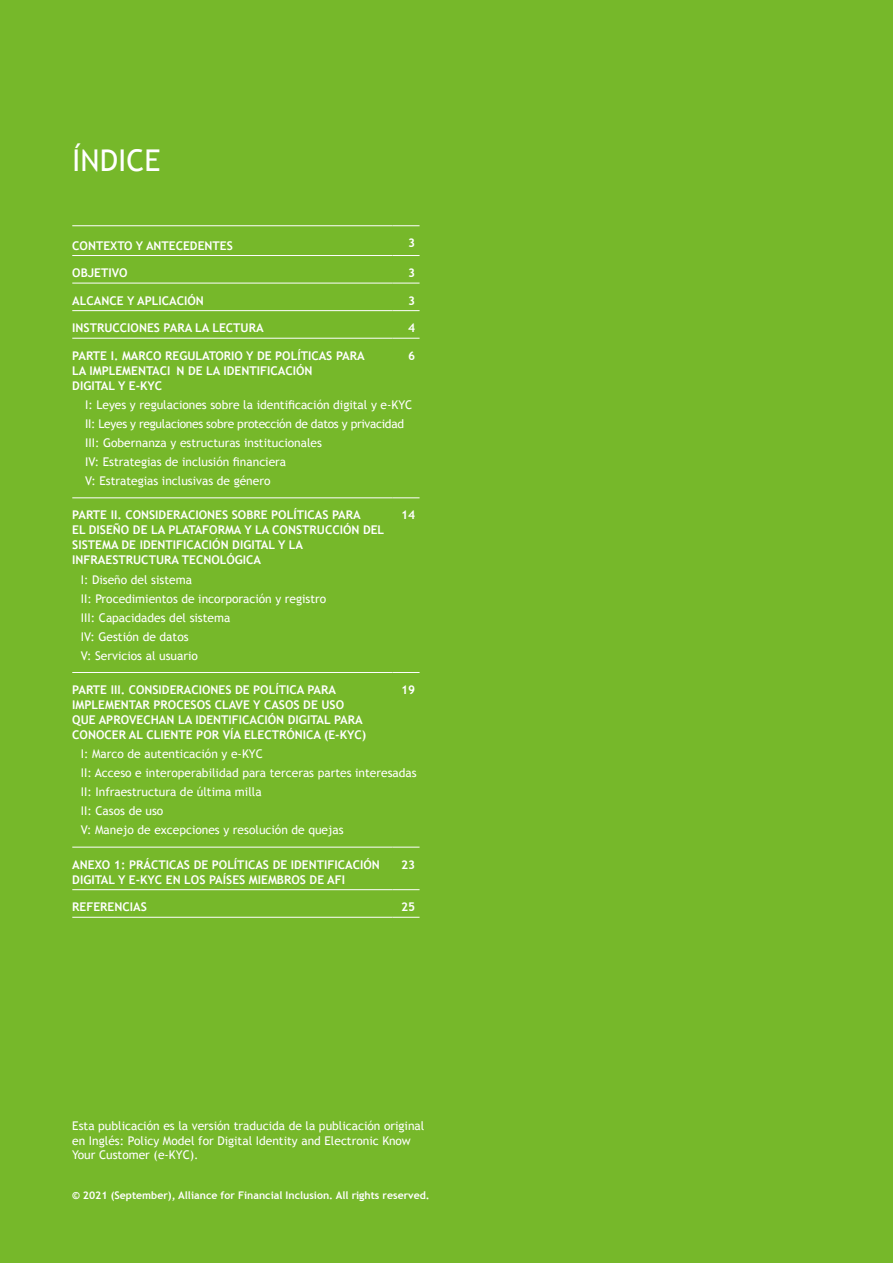
<style>
.page{position:relative;width:893px;height:1263px;background:#76b82a}
.page>*{position:absolute;margin:0;border:0;box-sizing:border-box;transform-origin:0 0}
.t1{font:30px "Trebuchet MS";color:#fff}
.t2{font:12px/19px "Trebuchet MS";color:#fff}
.t3{font:700 12px/15px "Trebuchet MS";color:#fff}
.t4{font:700 10.5px "Trebuchet MS";color:#fff}
</style>
<div class="page">
<hr style="left:72px;top:225px;width:321px;height:1px;background:#fff">
<hr style="left:72px;top:255px;width:321px;height:1px;background:#fff">
<svg style="left:393px;top:255px;width:27px;height:1px"></svg>
<hr style="left:72px;top:310px;width:321px;height:1px;background:#fff">
<svg style="left:393px;top:310px;width:27px;height:1px"></svg>
<hr style="left:72px;top:338px;width:321px;height:1px;background:#fff">
<svg style="left:393px;top:338px;width:27px;height:1px"></svg>
<hr style="left:72px;top:497px;width:321px;height:1px;background:#fff">
<svg style="left:393px;top:497px;width:27px;height:1px"></svg>
<hr style="left:72px;top:847px;width:321px;height:1px;background:#fff">
<svg style="left:393px;top:847px;width:27px;height:1px"></svg>
<hr style="left:72px;top:889px;width:321px;height:1px;background:#fff">
<svg style="left:393px;top:889px;width:27px;height:1px"></svg>
<hr style="left:72px;top:917px;width:321px;height:1px;background:#fff">
<svg style="left:393px;top:917px;width:27px;height:1px"></svg>
<svg style="left:393px;top:225px;width:27px;height:1px"></svg>
<hr style="left:72px;top:283px;width:321px;height:1px;background:#fff">
<svg style="left:393px;top:283px;width:27px;height:1px"></svg>
<hr style="left:72px;top:672px;width:321px;height:1px;background:#fff">
<svg style="left:393px;top:672px;width:27px;height:1px"></svg>
<h1 class="t1" style="left:72px;top:143px;width:90px">ÍNDICE</h1>
<p class="t3" style="left:72px;top:238px;width:162px">CONTEXTO Y ANTECEDENTES</p>
<p class="t3" style="left:408px;top:236px;width:9px">3</p>
<p class="t3" style="left:72px;top:265px;width:57px">OBJETIVO</p>
<p class="t3" style="left:408px;top:265px;width:9px">3</p>
<p class="t3" style="left:72px;top:293px;width:133px">ALCANCE Y APLICACIÓN</p>
<p class="t3" style="left:408px;top:293px;width:9px">3</p>
<p class="t3" style="left:72px;top:320px;width:193px">INSTRUCCIONES PARA LA LECTURA</p>
<p class="t3" style="left:408px;top:320px;width:9px">4</p>
<p class="t3" style="left:72px;top:348px;width:294px">PARTE I. MARCO REGULATORIO Y DE POLÍTICAS PARA<br>LA IMPLEMENTACI N DE LA IDENTIFICACIÓN<br>DIGITAL Y E-KYC</p>
<p class="t3" style="left:408px;top:348px;width:9px">6</p>
<p class="t2" style="left:85px;top:395px;width:329px">I: Leyes y regulaciones sobre la identificación digital y e-KYC II: Leyes y regulaciones sobre protección de datos y privacidad III: Gobernanza y estructuras institucionales<br>IV: Estrategias de inclusión financiera<br>V: Estrategias inclusivas de género</p>
<p class="t3" style="left:72px;top:508px;width:313px">PARTE II. CONSIDERACIONES SOBRE POLÍTICAS PARA<br>EL DISEÑO DE LA PLATAFORMA Y LA CONSTRUCCIÓN DEL SISTEMA DE IDENTIFICACIÓN DIGITAL Y LA INFRAESTRUCTURA TECNOLÓGICA</p>
<p class="t3" style="left:401px;top:508px;width:16px">14</p>
<p class="t2" style="left:81px;top:570px;width:247px">I: Diseño del sistema<br>II: Procedimientos de incorporación y registro<br>III: Capacidades del sistema<br>IV: Gestión de datos<br>V: Servicios al usuario</p>
<p class="t3" style="left:72px;top:682px;width:295px">PARTE III. CONSIDERACIONES DE POLÍTICA PARA IMPLEMENTAR PROCESOS CLAVE Y CASOS DE USO QUE APROVECHAN LA IDENTIFICACIÓN DIGITAL PARA CONOCER AL CLIENTE POR VÍA ELECTRÓNICA (E-KYC)</p>
<p class="t3" style="left:401px;top:682px;width:16px">19</p>
<p class="t2" style="left:81px;top:744px;width:337px">I: Marco de autenticación y e-KYC<br>II: Acceso e interoperabilidad para terceras partes interesadas II: Infraestructura de última milla<br>II: Casos de uso<br>V: Manejo de excepciones y resolución de quejas</p>
<p class="t3" style="left:72px;top:857px;width:309px">ANEXO 1: PRÁCTICAS DE POLÍTICAS DE IDENTIFICACIÓN<br>DIGITAL Y E-KYC EN LOS PAÍSES MIEMBROS DE AFI</p>
<p class="t3" style="left:401px;top:857px;width:16px">23</p>
<p class="t3" style="left:72px;top:899px;width:76px">REFERENCIAS</p>
<p class="t3" style="left:401px;top:899px;width:16px">25</p>
<p class="t2" style="left:72px;top:1118px;width:354px;line-height:14.7px">Esta publicación es la versión traducida de la publicación original en Inglés: Policy Model for Digital Identity and Electronic Know<br>Your Customer (e-KYC).</p>
<p class="t4" style="left:72px;top:1189px;width:359px">© 2021 (September), Alliance for Financial Inclusion. All rights reserved.</p>
</div>
